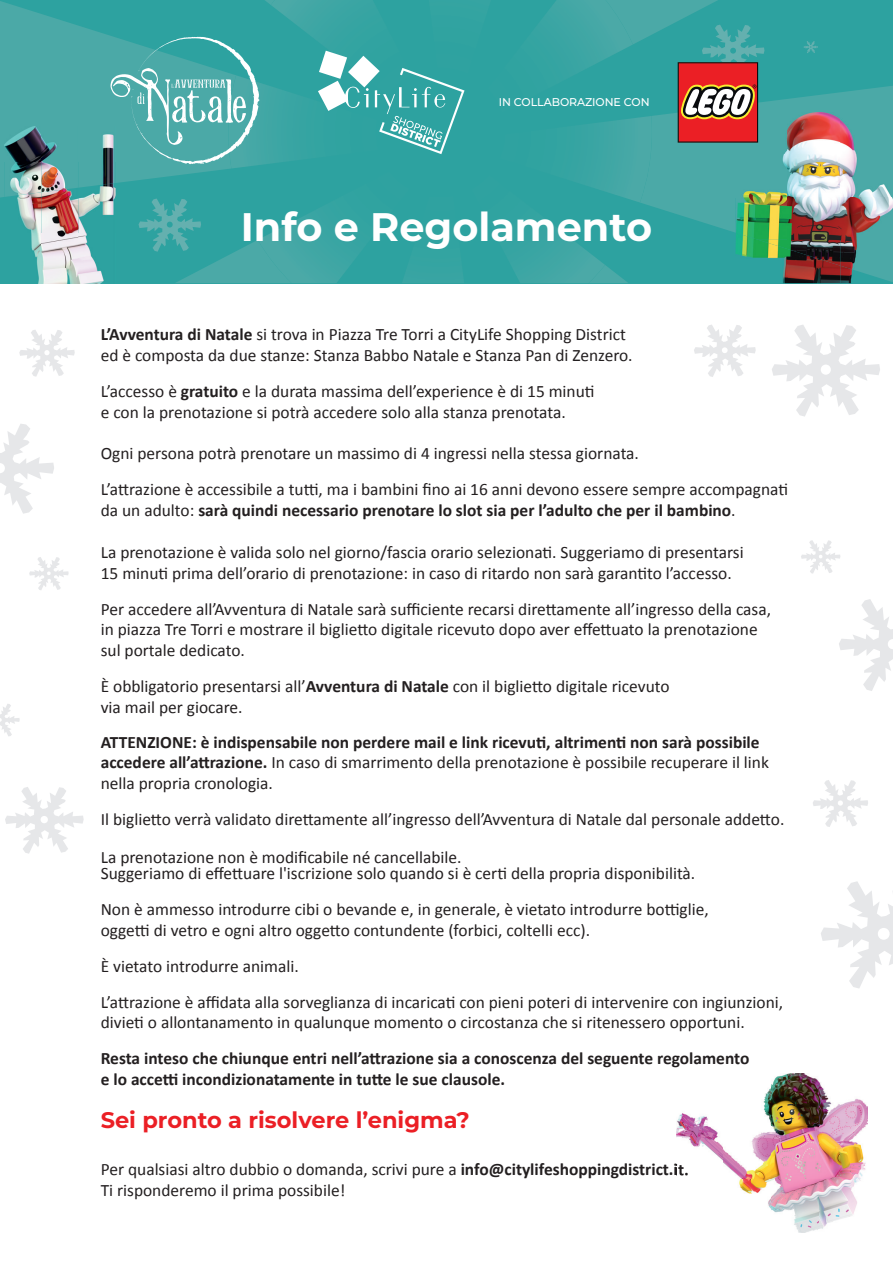
<style>
.page{position:relative;width:893px;height:1263px;background:#fff}
.page>*{position:absolute;margin:0;border:0;box-sizing:border-box;transform-origin:0 0}
.t1{font:100 39.75px "Montserrat";color:#fff}
.t2{font:100 22.5px "Montserrat";color:#eb1f25}
.t3{font:17.4px/20.9px "Calibri";color:#231f20}
.t4{font:700 17.4px/20.9px "Calibri";color:#231f20}
.t5{font:100 11.25px "Montserrat";letter-spacing:-.005em;color:#fff}
.s1{font-weight:700}
.s2{font-weight:400}
</style>
<div class="page">
<div style="left:0;top:0;width:893px;height:283px;background:#2da2a0"></div>
<svg style="left:0;top:1px;width:228px;height:196px;fill:#4ba9a7"></svg>
<svg style="left:605px;top:265px;width:23px;height:18px"></svg>
<img style="left:271px;top:0;width:104px;height:51px">
<img style="left:228px;top:83px;width:75px;height:86px">
<img style="left:258px;top:142px;width:347px;height:141px">
<img style="left:402px;top:154px;width:62px;height:129px">
<img style="left:446px;top:142px;width:160px;height:61px">
<img style="left:536px;top:0;width:70px;height:142px">
<svg style="left:139px;top:199px;width:153px;height:84px"></svg>
<img style="left:17px;top:197px;width:25px;height:86px">
<img style="left:42px;top:192px;width:37px;height:91px">
<img style="left:79px;top:188px;width:37px;height:95px">
<img style="left:5px;top:127px;width:106px;height:35px">
<img style="left:5px;top:162px;width:37px;height:35px">
<img style="left:42px;top:162px;width:37px;height:30px">
<img style="left:79px;top:162px;width:37px;height:26px">
<img style="left:735px;top:240px;width:53px;height:43px">
<img style="left:788px;top:266px;width:52px;height:17px">
<img style="left:736px;top:233px;width:157px;height:7px">
<img style="left:758px;top:240px;width:30px;height:9px">
<img style="left:788px;top:240px;width:52px;height:26px">
<img style="left:840px;top:240px;width:53px;height:42px">
<svg style="left:111px;top:37px;width:149px;height:127px"></svg>
<svg style="left:318px;top:51px;width:146px;height:103px"></svg>
<svg style="left:606px;top:0;width:287px;height:233px"></svg>
<svg style="left:772px;top:325px;width:108px;height:92px"></svg>
<svg style="left:821px;top:881px;width:72px;height:107px"></svg>
<svg style="left:839px;top:599px;width:54px;height:92px"></svg>
<svg style="left:19px;top:330px;width:56px;height:47px"></svg>
<svg style="left:813px;top:780px;width:55px;height:47px"></svg>
<svg style="left:694px;top:325px;width:62px;height:52px"></svg>
<svg style="left:0;top:424px;width:54px;height:90px"></svg>
<svg style="left:5px;top:787px;width:79px;height:67px"></svg>
<svg style="left:29px;top:557px;width:40px;height:33px"></svg>
<svg style="left:0;top:704px;width:20px;height:32px"></svg>
<svg style="left:801px;top:540px;width:39px;height:34px"></svg>
<img style="left:676px;top:1073px;width:191px;height:159px">
<img style="left:676px;top:1163px;width:17px;height:15px">
<p class="t5" style="left:499px;top:95px;width:152px">IN COLLABORAZIONE CON</p>
<h1 class="t1" style="left:241px;top:201px;width:413px">Info e Regolamento</h1>
<p class="t3" style="left:101px;top:323px;width:533px"><span class="s1">L’Avventura di Natale</span> si trova in Piazza Tre Torri a CityLife Shopping District ed è composta da due stanze: Stanza Babbo Natale e Stanza Pan di Zenzero.</p>
<p class="t3" style="left:101px;top:380px;width:495px">L’accesso è <span class="s1">gratuito</span> e la durata massima dell’experience è di 15 minuti e con la prenotazione si potrà accedere solo alla stanza prenotata.</p>
<p class="t3" style="left:101px;top:435px;width:689px;line-height:35.8px">Ogni persona potrà prenotare un massimo di 4 ingressi nella stessa giornata.<br>L’attrazione è accessibile a tutti, ma i bambini fino ai 16 anni devono essere sempre accompagnati</p>
<p class="t4" style="left:101px;top:499px;width:636px"><span class="s2">da un adulto:</span> sarà quindi necessario prenotare lo slot sia per l’adulto che per il bambino<span class="s2">.</span></p>
<p class="t3" style="left:101px;top:541px;width:644px">La prenotazione è valida solo nel giorno/fascia orario selezionati. Suggeriamo di presentarsi<br>15 minuti prima dell’orario di prenotazione: in caso di ritardo non sarà garantito l’accesso.</p>
<p class="t3" style="left:101px;top:598px;width:672px">Per accedere all’Avventura di Natale sarà sufficiente recarsi direttamente all’ingresso della casa, in piazza Tre Torri e mostrare il biglietto digitale ricevuto dopo aver effettuato la prenotazione sul portale dedicato.</p>
<p class="t3" style="left:101px;top:675px;width:570px">È obbligatorio presentarsi all’<span class="s1">Avventura di Natale</span> con il biglietto digitale ricevuto via mail per giocare.</p>
<p class="t4" style="left:101px;top:731px;width:670px">ATTENZIONE: è indispensabile non perdere mail e link ricevuti, altrimenti non sarà possibile accedere all’attrazione. <span class="s2">In caso di smarrimento della prenotazione è possibile recuperare il link nella propria cronologia.</span></p>
<p class="t3" style="left:101px;top:800px;width:685px;line-height:37.3px">Il biglietto verrà validato direttamente all’ingresso dell’Avventura di Natale dal personale addetto.<br>La prenotazione non è modificabile né cancellabile.</p>
<p class="t3" style="left:101px;top:855px;width:610px;line-height:35.8px">Suggeriamo di effettuare l'iscrizione solo quando si è certi della propria disponibilità.<br>Non è ammesso introdurre cibi o bevande e, in generale, è vietato introdurre bottiglie,</p>
<p class="t3" style="left:101px;top:911px;width:684px;line-height:35.8px">oggetti di vetro e ogni altro oggetto contundente (forbici, coltelli ecc).<br>È vietato introdurre animali.<br>L’attrazione è affidata alla sorveglianza di incaricati con pieni poteri di intervenire con ingiunzioni,</p>
<p class="t3" style="left:101px;top:1012px;width:646px">divieti o allontanamento in qualunque momento o circostanza che si ritenessero opportuni.</p>
<p class="t4" style="left:101px;top:1047px;width:650px">Resta inteso che chiunque entri nell’attrazione sia a conoscenza del seguente regolamento e lo accetti incondizionatamente in tutte le sue clausole.</p>
<p class="t2" style="left:101px;top:1105px;width:371px">Sei pronto a risolvere l’enigma?</p>
<p class="t3" style="left:101px;top:1158px;width:589px">Per qualsiasi altro dubbio o domanda, scrivi pure a <span class="s1">info@citylifeshoppingdistrict.it.<br></span>Ti risponderemo il prima possibile!</p>
</div>
